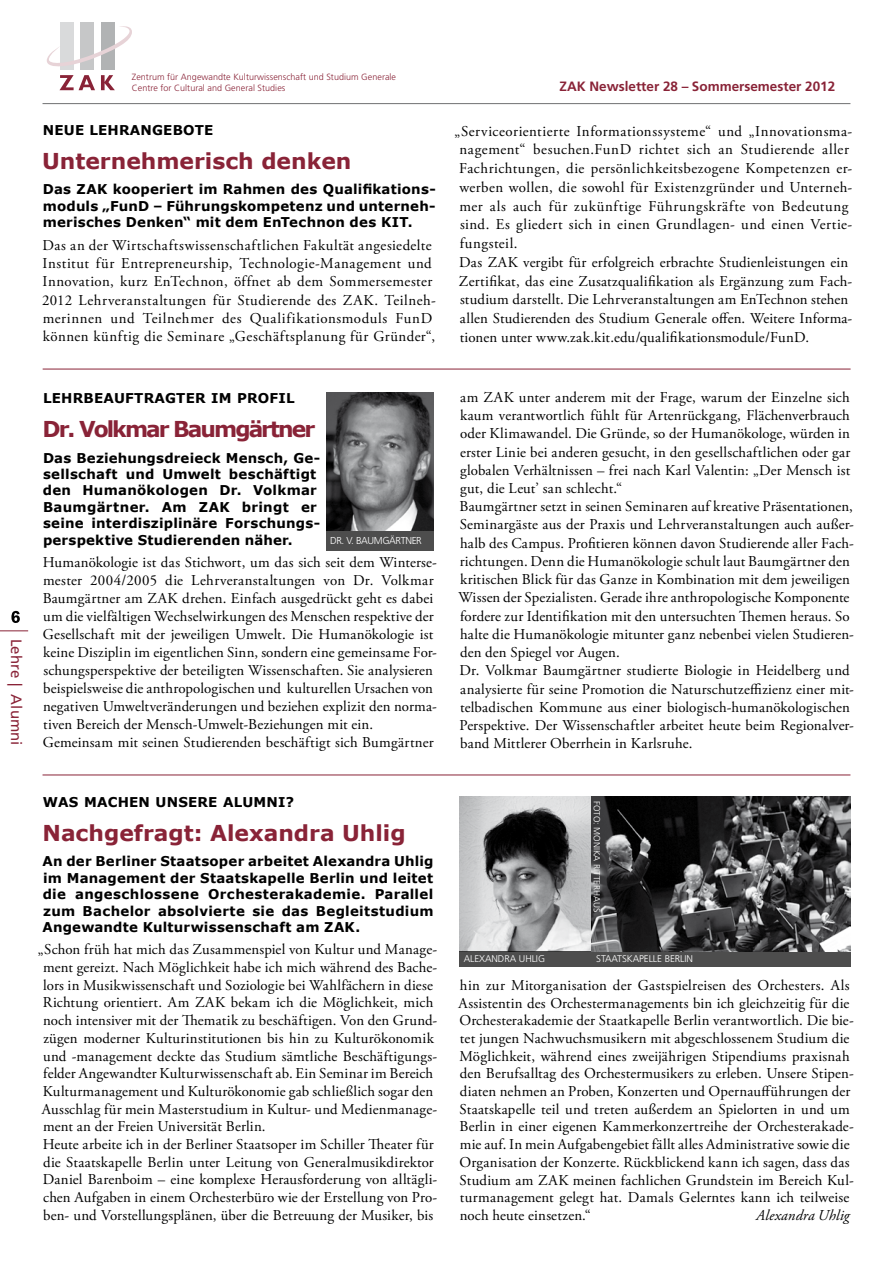
<style>
.page{position:relative;width:893px;height:1263px;background:#fff}
.page>*{position:absolute;margin:0;border:0;box-sizing:border-box;transform-origin:0 0}
.t1{font:700 21.9px "Verdana";color:#892337}
.t2{font:700 21.9px "Verdana";letter-spacing:-.09em;color:#892337}
.t3{font:15px/17.7px "Adobe Garamond Pro";letter-spacing:.015em;color:#000}
.t4{font:15px/18.3px "Adobe Garamond Pro";letter-spacing:.035em;color:#000}
.t5{font:italic 15px "Adobe Garamond Pro";letter-spacing:.01em;color:#000}
.t6{font:15px "Frutiger LT Std";letter-spacing:.005em;color:#892337}
.t7{font:700 13.5px/16.5px "Verdana";letter-spacing:.02em;color:#000;text-align:justify}
.t8{font:700 13.5px "Frutiger LT Std";color:#892337}
.t9{font:300 10.05px "Frutiger LT Std";color:#fff}
.t10{font:300 9.75px "Frutiger LT Std";letter-spacing:-.01em;color:#fff}
.t11{font:300 9px/10.8px "Frutiger LT Std";letter-spacing:.005em;color:#892337}
.t12{font:300 9px "Frutiger LT Std";color:#fff}
</style>
<div class="page">
<hr style="left:43px;top:103px;width:807px;height:1px;background:#707172">
<div style="left:101px;top:22px;width:13px;height:48px;background:#b1b3b4"></div>
<div style="left:80px;top:22px;width:14px;height:48px;background:#c6c7c8"></div>
<div style="left:60px;top:22px;width:14px;height:48px;background:#d9dadb"></div>
<svg style="left:47px;top:24px;width:85px;height:66px"></svg>
<svg style="left:0;top:630px;width:28px;height:1px"></svg>
<svg style="left:11px;top:611px;width:9px;height:12px"></svg>
<img style="left:326px;top:392px;width:108px;height:139px">
<div style="left:326px;top:531px;width:108px;height:19px;background:#4d4d4d"></div>
<hr style="left:43px;top:369px;width:808px;height:1px;background:#892337">
<hr style="left:43px;top:775px;width:807px;height:1px;background:#892337">
<img style="left:459px;top:797px;width:392px;height:154px">
<div style="left:459px;top:951px;width:391px;height:15px;background:#4d4d4d"></div>
<p class="t6" style="left:25px;top:639px;width:108px;rotate:90deg">Lehre | Alumni</p>
<p class="t11" style="left:132px;top:72px;width:266px">Zentrum für Angewandte Kulturwissenschaft und Studium Generale<br>Centre for Cultural and General Studies</p>
<p class="t7" style="left:43px;top:122px;width:11px">Neue</p>
<p class="t7" style="left:89px;top:122px;width:11px">Lehra</p>
<p class="t7" style="left:140px;top:122px;width:65px">nge bote</p>
<h1 class="t1" style="left:42px;top:146px;width:311px">Unternehmerisch denken</h1>
<p class="t7" style="left:43px;top:181px;width:394px">Das ZAK kooperiert im Rahmen des Qualifikations&shy;moduls „FunD – Führungskompetenz und unterneh&shy;merisches Denken“ mit dem EnTechnon des KIT.</p>
<p class="t4" style="left:42px;top:236px;width:395px">Das an der Wirtschaftswissenschaftlichen Fakultät angesiedelte Institut für Entrepreneurship, Technologie-Management und Innovation, kurz EnTechnon, öffnet ab dem Sommersemester 2012 Lehrveranstaltungen für Studierende des ZAK. Teilneh&shy;merinnen und Teilnehmer des Qualifikationsmoduls FunD können künftig die Seminare „Geschäftsplanung für Gründer“,</p>
<p class="t7" style="left:43px;top:390px;width:11px">Lehr</p>
<p class="t7" style="left:84px;top:390px;width:22px">beauftragter</p>
<p class="t7" style="left:211px;top:390px;width:85px">im Profil</p>
<h1 class="t2" style="left:42px;top:414px;width:274px">Dr. Volkmar Baumgärtner</h1>
<p class="t7" style="left:43px;top:449px;width:279px;text-align:left">Das Beziehungsdreieck Mensch, Ge&shy;sellschaft und Umwelt beschäftigt den Humanökologen Dr. Volkmar Baumgärtner. Am ZAK bringt er seine interdisziplinäre Forschungs&shy;perspektive Studierenden näher.</p>
<p class="t3" style="left:43px;top:554px;width:396px">Humanökologie ist das Stichwort, um das sich seit dem Winterse&shy;mester 2004/2005 die Lehrveranstaltungen von Dr. Volkmar Baumgärtner am ZAK drehen. Einfach ausgedrückt geht es dabei um die vielfältigen Wechselwirkungen des Menschen respektive der Gesellschaft mit der jeweiligen Umwelt. Die Humanökologie ist keine Disziplin im eigentlichen Sinn, sondern eine gemeinsame For&shy;schungsperspektive der beteiligten Wissenschaften. Sie analysieren beispielsweise die anthropologischen und kulturellen Ursachen von negativen Umweltveränderungen und beziehen explizit den norma&shy;tiven Bereich der Mensch-Umwelt-Beziehungen mit ein.<br>Gemeinsam mit seinen Studierenden beschäftigt sich Bumgärtner</p>
<p class="t9" style="left:330px;top:535px;width:40px">dr . V. Baumg</p>
<p class="t9" style="left:389px;top:535px;width:13px">ärtner</p>
<p class="t8" style="left:559px;top:78px;width:277px">ZAK Newsletter 28 – Sommersemester 2012</p>
<p class="t3" style="left:454px;top:122px;width:399px;line-height:18.8px">„Serviceorientierte Informationssysteme“ und „Innovationsma&shy;nagement“ besuchen.FunD richtet sich an Studierende aller Fachrichtungen, die persönlichkeitsbezogene Kompetenzen er&shy;werben wollen, die sowohl für Existenzgründer und Unterneh&shy;mer als auch für zukünftige Führungskräfte von Bedeutung sind. Es gliedert sich in einen Grundlagen- und einen Vertie&shy;fungsteil.<br>Das ZAK vergibt für erfolgreich erbrachte Studienleistungen ein Zertifikat, das eine Zusatzqualifikation als Ergänzung zum Fach&shy;studium darstellt. Die Lehrveranstaltungen am EnTechnon stehen allen Studierenden des Studium Generale offen. Weitere Informa&shy;tionen unter www.zak.kit.edu/qualifikationsmodule/FunD.</p>
<p class="t3" style="left:458px;top:388px;width:397px;line-height:18.3px">am ZAK unter anderem mit der Frage, warum der Einzelne sich kaum verantwortlich fühlt für Artenrückgang, Flächenverbrauch oder Klimawandel. Die Gründe, so der Humanökologe, würden in erster Linie bei anderen gesucht, in den gesellschaftlichen oder gar globalen Verhältnissen – frei nach Karl Valentin: „Der Mensch ist gut, die Leut’ san schlecht.“<br>Baumgärtner setzt in seinen Seminaren auf kreative Präsentationen, Seminargäste aus der Praxis und Lehrveranstaltungen auch außer&shy;halb des Campus. Profitieren können davon Studierende aller Fach&shy;richtungen. Denn die Humanökologie schult laut Baumgärtner den kritischen Blick für das Ganze in Kombination mit dem jeweiligen Wissen der Spezialisten. Gerade ihre anthropologische Komponente fordere zur Identifikation mit den untersuchten Themen heraus. So halte die Humanökologie mitunter ganz nebenbei vielen Studieren&shy;den den Spiegel vor Augen.<br>Dr. Volkmar Baumgärtner studierte Biologie in Heidelberg und analysierte für seine Promotion die Naturschutzeffizienz einer mit&shy;telbadischen Kommune aus einer biologisch-humanökologischen Perspektive. Der Wissenschaftler arbeitet heute beim Regionalver&shy;band Mittlerer Oberrhein in Karlsruhe.</p>
<p class="t7" style="left:43px;top:794px;width:66px">Was mache</p>
<p class="t7" style="left:139px;top:794px;width:51px">n unsere</p>
<p class="t7" style="left:223px;top:794px;width:73px">Alu mni?</p>
<h1 class="t1" style="left:42px;top:818px;width:365px">Nachgefragt: Alexandra Uhlig</h1>
<p class="t7" style="left:42px;top:853px;width:393px">An der Berliner Staatsoper arbeitet Alexandra Uhlig im Management der Staatskapelle Berlin und leitet die angeschlossene Orchesterakademie. Parallel zum Bachelor absolvierte sie das Begleitstudium Angewandte Kulturwissenschaft am ZAK.</p>
<p class="t3" style="left:38px;top:941px;width:401px">„Schon früh hat mich das Zusammenspiel von Kultur und Manage&shy;ment gereizt. Nach Möglichkeit habe ich mich während des Bache&shy;lors in Musikwissenschaft und Soziologie bei Wahlfächern in diese Richtung orientiert. Am ZAK bekam ich die Möglichkeit, mich noch intensiver mit der Thematik zu beschäftigen. Von den Grund&shy;zügen moderner Kulturinstitutionen bis hin zu Kulturökonomik und -management deckte das Studium sämtliche Beschäftigungs&shy;felder Angewandter Kulturwissenschaft ab. Ein Seminar im Bereich Kulturmanagement und Kulturökonomie gab schließlich sogar den Ausschlag für mein Masterstudium in Kultur- und Medienmanage&shy;ment an der Freien Universität Berlin.<br>Heute arbeite ich in der Berliner Staatsoper im Schiller Theater für die Staatskapelle Berlin unter Leitung von Generalmusikdirektor Daniel Barenboim – eine komplexe Herausforderung von alltägli&shy;chen Aufgaben in einem Orchesterbüro wie der Erstellung von Pro&shy;ben- und Vorstellungsplänen, über die Betreuung der Musiker, bis</p>
<p class="t12" style="left:602px;top:801px;width:112px;rotate:90deg">Foto: Monika RitterHaus</p>
<p class="t10" style="left:464px;top:953px;width:29px">Alexandra</p>
<p class="t10" style="left:519px;top:953px;width:12px">Uhlig</p>
<p class="t10" style="left:596px;top:953px;width:11px">Staatskapelle</p>
<p class="t10" style="left:665px;top:953px;width:11px">Berlin</p>
<p class="t3" style="left:459px;top:977px;width:397px">hin zur Mitorganisation der Gastspielreisen des Orchesters. Als Assistentin des Orchestermanagements bin ich gleichzeitig für die Orchesterakademie der Staatkapelle Berlin verantwortlich. Die bie&shy;tet jungen Nachwuchsmusikern mit abgeschlossenem Studium die Möglichkeit, während eines zweijährigen Stipendiums praxisnah den Berufsalltag des Orchestermusikers zu erleben. Unsere Stipen&shy;diaten nehmen an Proben, Konzerten und Opernaufführungen der Staatskapelle teil und treten außerdem an Spielorten in und um Berlin in einer eigenen Kammerkonzertreihe der Orchesterakade&shy;mie auf. In mein Aufgabengebiet fällt alles Administrative sowie die Organisation der Konzerte. Rückblickend kann ich sagen, dass das Studium am ZAK meinen fachlichen Grundstein im Bereich Kul&shy;turmanagement gelegt hat. Damals Gelerntes kann ich teilweise noch heute einsetzen.“</p>
<p class="t5" style="left:756px;top:1206px;width:95px">Alexandra Uhlig</p>
</div>
